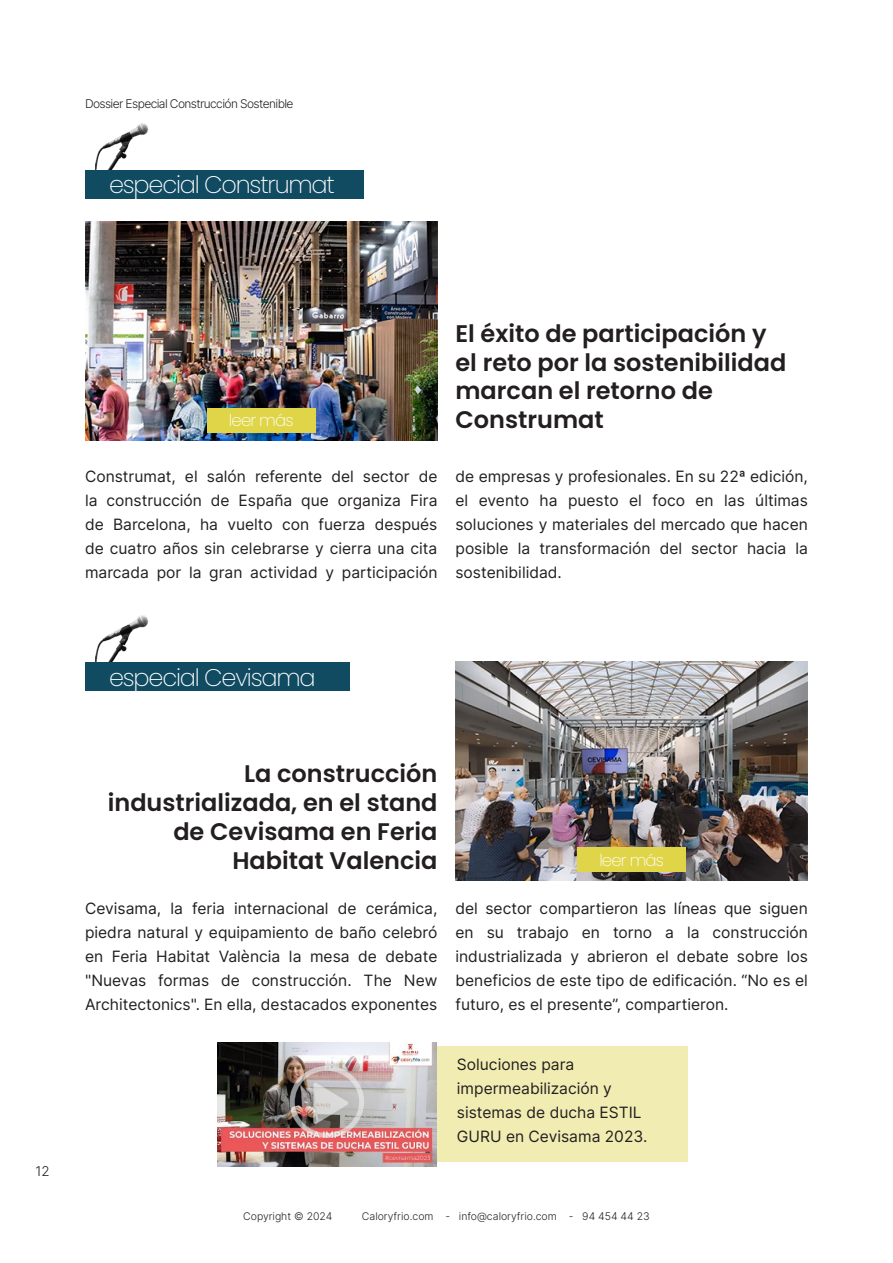
<style>
.page{position:relative;width:893px;height:1263px;background:#fff}
.page>*{position:absolute;margin:0;border:0;box-sizing:border-box;transform-origin:0 0}
.t1{font:600 24px/28.8px "Poppins";color:#231f20}
.t2{font:200 24px "Poppins";letter-spacing:-.05em;color:#fff}
.t3{font:200 16.5px "Poppins";letter-spacing:-.05em;color:#fff}
.t4{font:15.6px/24px "Inter";color:#231f20;text-align:justify}
.t5{font:13.5px "Inter";color:#231f20}
.t6{font:12px "Inter";letter-spacing:-.05em;color:#231f20}
.t7{font:10.5px "Inter";color:#231f20}
</style>
<div class="page">
<div style="left:419px;top:1046px;width:269px;height:115px;background:#f1edb2"></div>
<img style="left:96px;top:123px;width:52px;height:47px">
<img style="left:96px;top:615px;width:63px;height:48px">
<div style="left:85px;top:170px;width:279px;height:28px;background:#114b62"></div>
<div style="left:85px;top:663px;width:265px;height:28px;background:#114b62"></div>
<img style="left:85px;top:221px;width:352px;height:220px">
<img style="left:455px;top:661px;width:353px;height:219px">
<img style="left:217px;top:1043px;width:219px;height:123px">
<img style="left:289px;top:1066px;width:75px;height:72px">
<div style="left:577px;top:848px;width:109px;height:24px;background:#e0d549"></div>
<div style="left:207px;top:408px;width:109px;height:24px;background:#e0d549"></div>
<p class="t6" style="left:85px;top:95px;width:210px">Dossier Especial Construcción Sostenible</p>
<p class="t2" style="left:109px;top:171px;width:227px">especial Construmat</p>
<p class="t5" style="left:35px;top:1161px;width:16px">12</p>
<p class="t3" style="left:229px;top:410px;width:66px">leer más</p>
<p class="t1" style="left:455px;top:319px;width:332px">El éxito de participación y el reto por la sostenibilidad marcan el retorno de<br>Construmat</p>
<p class="t4" style="left:85px;top:464px;width:354px">Construmat, el salón referente del sector de la construcción de España que organiza Fira de Barcelona, ha vuelto con fuerza después de cuatro años sin celebrarse y cierra una cita marcada por la gran actividad y participación</p>
<p class="t4" style="left:455px;top:464px;width:354px">de empresas y profesionales. En su 22ª edición, el evento ha puesto el foco en las últimas soluciones y materiales del mercado que hacen posible la transformación del sector hacia la sostenibilidad.</p>
<p class="t2" style="left:109px;top:663px;width:208px">especial Cevisama</p>
<p class="t1" style="left:108px;top:760px;width:331px;text-align:right">La construcción industrializada, en el stand de Cevisama en Feria<br>Habitat Valencia</p>
<p class="t3" style="left:599px;top:850px;width:66px">leer más</p>
<p class="t4" style="left:85px;top:896px;width:354px">Cevisama, la feria internacional de cerámica, piedra natural y equipamiento de baño celebró en Feria Habitat València la mesa de debate "Nuevas formas de construcción. The New Architectonics". En ella, destacados exponentes</p>
<p class="t4" style="left:455px;top:896px;width:354px">del sector compartieron las líneas que siguen en su trabajo en torno a la construcción industrializada y abrieron el debate sobre los beneficios de este tipo de edificación. “No es el futuro, es el presente”, compartieron.</p>
<p class="t4" style="left:457px;top:1052px;width:192px;text-align:left">Soluciones para impermeabilización y sistemas de ducha ESTIL<br>GURU en Cevisama 2023.</p>
<p class="t7" style="left:243px;top:1209px;width:91px">Copyright © 2024</p>
<p class="t7" style="left:362px;top:1209px;width:289px">Caloryfrio.com - info@caloryfrio.com - 94 454 44 23</p>
</div>
